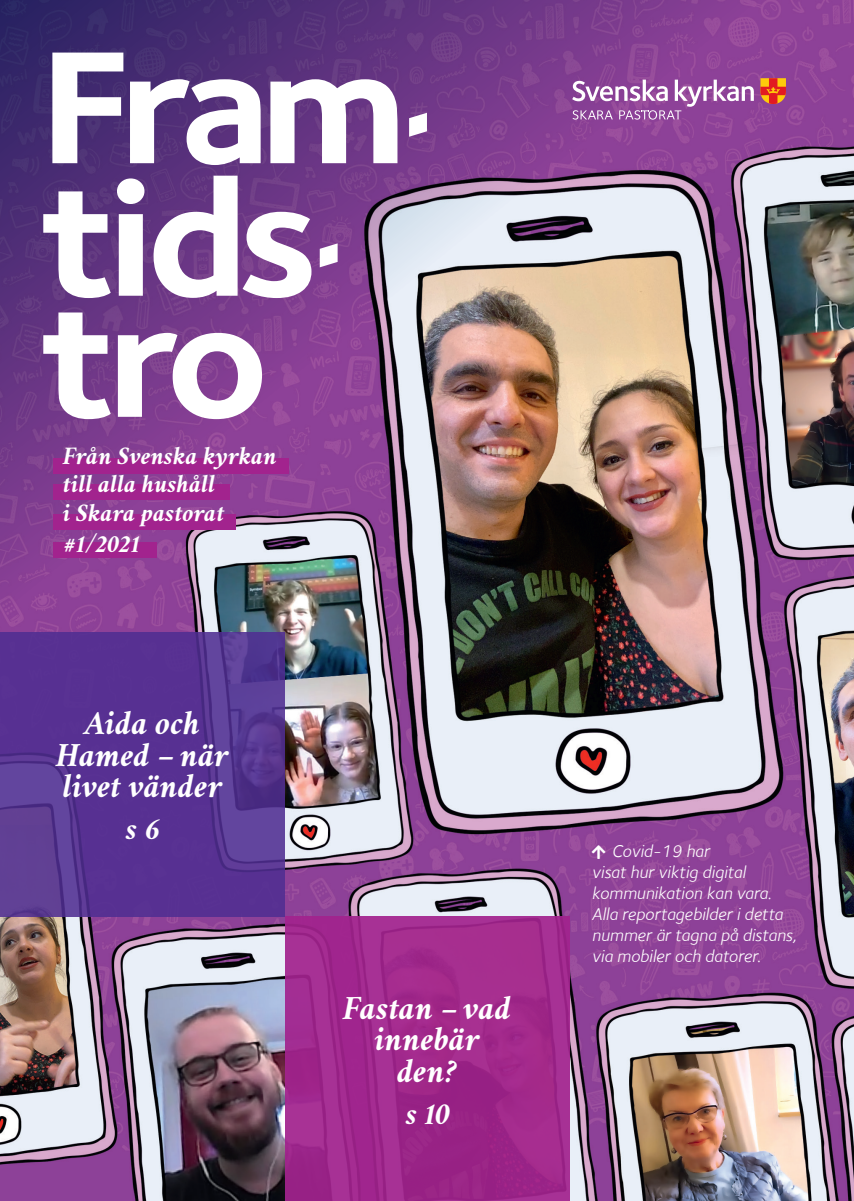
<style>
.page{position:relative;width:854px;height:1201px;background:#fff}
.page>*{position:absolute;margin:0;border:0;box-sizing:border-box;transform-origin:0 0}
.t1{font:700 165.72px/126.7px "Foundry Sterling";letter-spacing:-.06em;color:#fff;scale:1.08 1}
.t2{font:italic 700 34.12px/31.5px "Crimson Svk 2.0";color:#fff;text-align:center}
.t3{font:italic 700 31.5px "Crimson Svk 2.0";color:#fff}
.t4{font:italic 700 25.38px/29.4px "Crimson Svk 2.0";color:#fff}
.t5{font:italic 17.5px/21px "Foundry Sterling";color:#fff}
</style>
<div class="page">
<img style="left:0;top:0;width:853px;height:1200px">
<img style="left:0;top:0;width:834px;height:649px">
<div style="left:284px;top:916px;width:285px;height:284px;background:#a2238e"></div>
<svg style="left:0;top:632px;width:284px;height:284px;background:#583492"></svg>
<svg style="left:572px;top:80px;width:181px;height:40px;background:#a66cae"></svg>
<svg style="left:760px;top:78px;width:25px;height:26px"></svg>
<div style="left:54px;top:513px;width:182px;height:16px;background:#a2238e"></div>
<div style="left:54px;top:542px;width:103px;height:16px;background:#a2238e"></div>
<div style="left:54px;top:484px;width:175px;height:16px;background:#a2238e"></div>
<div style="left:54px;top:458px;width:235px;height:16px;background:#a2238e"></div>
<svg style="left:319px;top:243px;width:18px;height:24px"></svg>
<svg style="left:409px;top:113px;width:18px;height:24px"></svg>
<svg style="left:591px;top:845px;width:14px;height:14px"></svg>
<h1 class="t1" style="left:40px;top:42px;width:341px">Fram tids tro</h1>
<h3 class="t4" style="left:63px;top:439px;width:215px">Från Svenska kyrkan till alla hushåll<br>i Skara pastorat #1/2021</h3>
<h2 class="t2" style="left:56px;top:705px;width:174px">Aida och<br>Hamed – när livet vänder</h2>
<h3 class="t3" style="left:126px;top:807px;width:34px">s 6</h3>
<h2 class="t2" style="left:343px;top:990px;width:170px">Fastan – vad innebär den?</h2>
<h3 class="t3" style="left:405px;top:1092px;width:44px">s 10</h3>
<p class="t5" style="left:591px;top:840px;width:205px;text-indent:20px">Covid-19 har<br>visat hur viktig digital kommunikation kan vara.<br>Alla reportagebilder i detta nummer är tagna på distans, via mobiler och datorer.</p>
</div>
